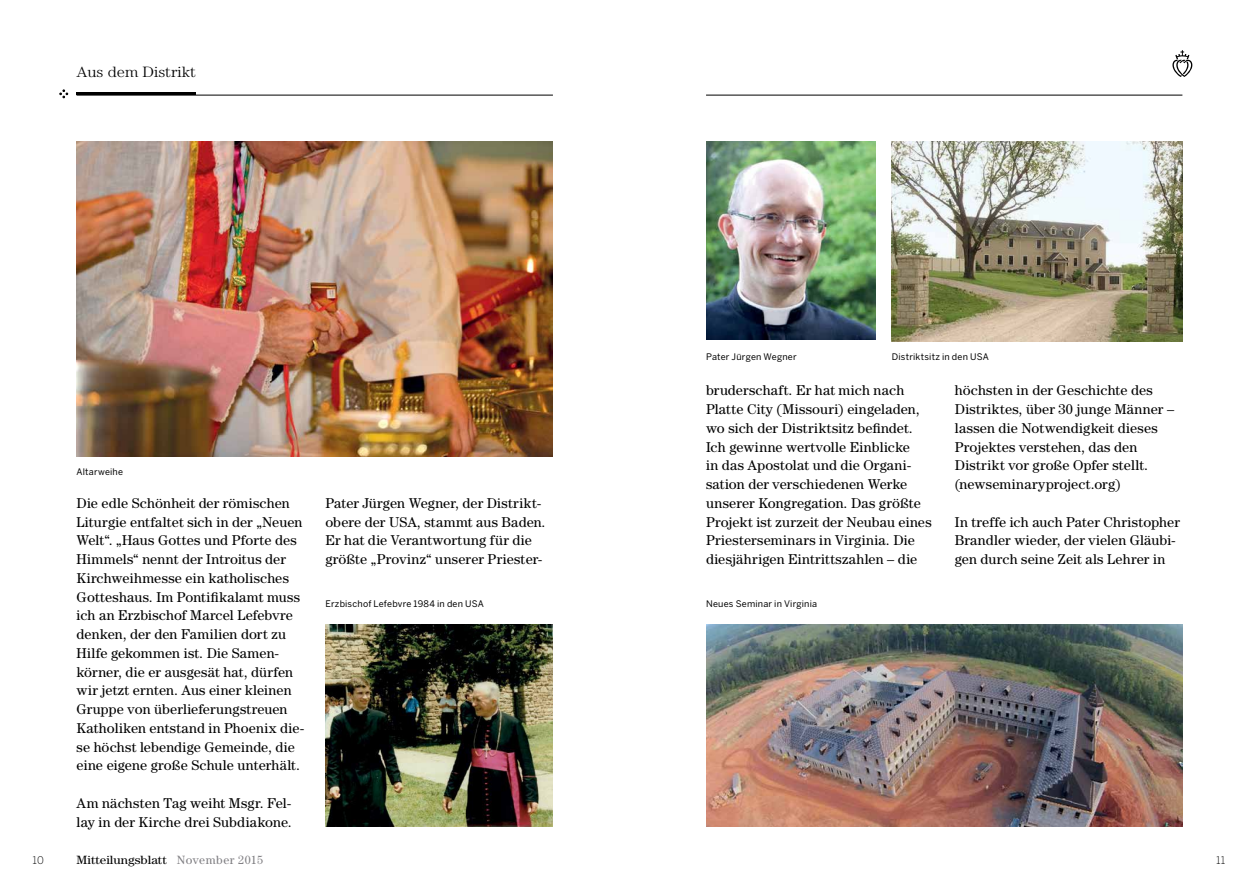
<style>
.page{position:relative;width:1259px;height:893px;background:#fff}
.page>*{position:absolute;margin:0;border:0;box-sizing:border-box;transform-origin:0 0}
.t1{font:300 15px "Century Std";color:#000;scale:1.09 1}
.t2{font:14.25px/18.8px "Century Std";letter-spacing:.01em;color:#000}
.t3{font:12px "Century Std";color:#000;scale:1.09 1}
.t4{font:300 10.5px "Benton Sans";color:#000}
.t5{font:9px "Benton Sans";letter-spacing:.02em;color:#000}
.s1{color:#807f83}
</style>
<div class="page">
<hr style="left:77px;top:93px;width:119px;height:2px;background:#000">
<img style="left:706px;top:141px;width:170px;height:198px">
<img style="left:77px;top:141px;width:476px;height:315px">
<img style="left:891px;top:141px;width:291px;height:200px">
<img style="left:325px;top:625px;width:228px;height:202px">
<img style="left:706px;top:625px;width:476px;height:202px">
<svg style="left:60px;top:90px;width:8px;height:8px"></svg>
<hr style="left:77px;top:95px;width:476px;height:1px;background:#000">
<hr style="left:706px;top:95px;width:476px;height:1px;background:#000">
<svg style="left:1172px;top:50px;width:20px;height:27px"></svg>
<p class="t1" style="left:77px;top:63px;width:111px">Aus dem Distrikt</p>
<p class="t5" style="left:77px;top:466px;width:48px">Altarweihe</p>
<p class="t2" style="left:77px;top:493px;width:229px">Die edle Schönheit der römischen Liturgie entfaltet sich in der „Neuen Welt“. „Haus Gottes und Pforte des Himmels“ nennt der Introitus der Kirchweihmesse ein katholisches Gotteshaus. Im Pontifikalamt muss ich an Erzbischof Marcel Lefebvre denken, der den Familien dort zu Hilfe gekommen ist. Die Samen&shy;körner, die er ausgesät hat, dürfen wir jetzt ernten. Aus einer kleinen Gruppe von überlieferungstreuen Katholiken entstand in Phoenix die&shy;se höchst lebendige Gemeinde, die eine eigene große Schule unterhält.</p>
<p class="t2" style="left:77px;top:793px;width:217px">Am nächsten Tag weiht Msgr. Fel&shy;lay in der Kirche drei Subdiakone.</p>
<p class="t2" style="left:325px;top:493px;width:222px">Pater Jürgen Wegner, der Distrikt&shy;obere der USA, stammt aus Baden.<br>Er hat die Verantwortung für die größte „Provinz“ unserer Priester-</p>
<p class="t5" style="left:706px;top:351px;width:92px">Pater Jürgen Wegner</p>
<p class="t5" style="left:892px;top:351px;width:98px">Distriktsitz in den USA</p>
<p class="t2" style="left:706px;top:381px;width:227px">bruderschaft. Er hat mich nach Platte City (Missouri) eingeladen, wo sich der Distriktsitz befindet.<br>Ich gewinne wertvolle Einblicke<br>in das Apostolat und die Organi&shy;sation der verschiedenen Werke unserer Kongregation. Das größte Projekt ist zurzeit der Neubau eines Priesterseminars in Virginia. Die diesjährigen Eintrittszahlen – die</p>
<p class="t2" style="left:955px;top:381px;width:221px">höchsten in der Geschichte des<br>Distriktes, über 30 junge Männer – lassen die Notwendigkeit dieses<br>Projektes verstehen, das den<br>Distrikt vor große Opfer stellt. (newseminaryproject.org)</p>
<p class="t2" style="left:955px;top:512px;width:226px">In treffe ich auch Pater Christopher<br>Brandler wieder, der vielen Gläubi&shy;gen durch seine Zeit als Lehrer in</p>
<p class="t5" style="left:325px;top:598px;width:160px">Erzbischof Lefebvre 1984 in den USA</p>
<p class="t5" style="left:706px;top:598px;width:113px">Neues Seminar in Virginia</p>
<p class="t4" style="left:33px;top:854px;width:13px">10</p>
<p class="t3" style="left:77px;top:853px;width:173px">Mitteilungsblatt <span class="s1">November 2015</span></p>
<p class="t4" style="left:1216px;top:854px;width:11px">11</p>
</div>
